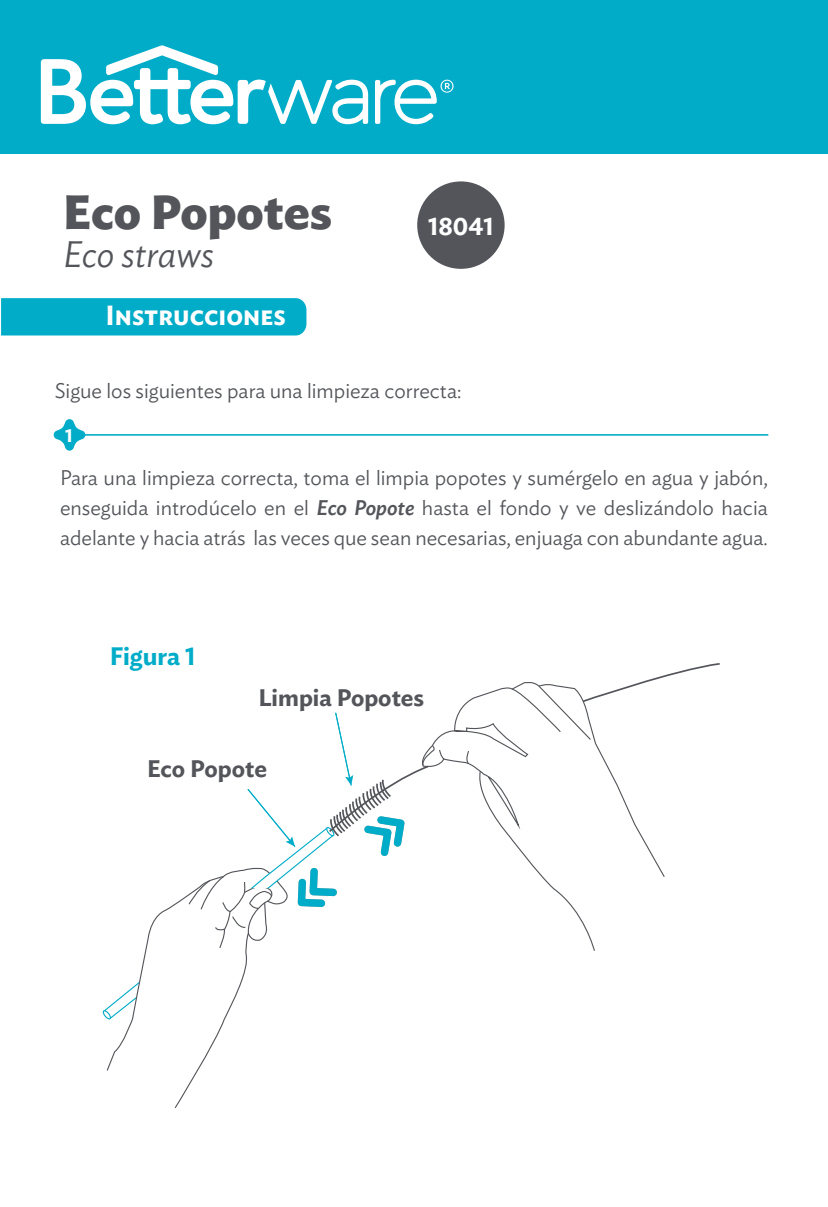
<style>
.page{position:relative;width:828px;height:1207px;background:#fff}
.page>*{position:absolute;margin:0;border:0;box-sizing:border-box;transform-origin:0 0}
.t1{font:700 47.48px "Ideal Sans";color:#54555a}
.t2{font:italic 300 36.45px "Ideal Sans";letter-spacing:-.005em;color:#54555a}
.t3{font:600 27.45px "Ideal Sans";color:#fff}
.t4{font:600 24.97px "Ideal Sans";color:#00acc8}
.t5{font:600 24.75px "Ideal Sans";color:#fff}
.t6{font:600 23.62px "Ideal Sans";color:#54555a}
.t7{font:300 20.93px/29.9px "Ideal Sans";color:#54555a;text-align:justify}
.t8{font:600 18.45px "Ideal Sans";color:#fff}
.s1{font-weight:500;font-style:italic}
</style>
<div class="page">
<div style="left:0;top:0;width:828px;height:154px;background:#00acc8"></div>
<svg style="left:41px;top:45px;width:327px;height:79px"></svg>
<svg style="left:375px;top:80px;width:78px;height:44px"></svg>
<div style="left:417px;top:181px;width:87px;height:88px;background:#54555a;border-radius:50%"></div>
<div style="left:1px;top:298px;width:305px;height:37px;background:#00acc8"></div>
<svg style="left:54px;top:419px;width:31px;height:31px"></svg>
<hr style="left:79px;top:434px;width:688px;height:1px;background:#00acc8">
<svg style="left:106px;top:894px;width:141px;height:214px"></svg>
<svg style="left:648px;top:663px;width:72px;height:17px"></svg>
<svg style="left:445px;top:680px;width:220px;height:197px"></svg>
<svg style="left:465px;top:749px;width:130px;height:202px"></svg>
<svg style="left:188px;top:712px;width:257px;height:236px"></svg>
<h1 class="t1" style="left:63px;top:174px;width:270px">Eco Popotes</h1>
<h2 class="t2" style="left:63px;top:226px;width:152px">Eco straws</h2>
<h3 class="t3" style="left:106px;top:294px;width:182px">Instrucciones</h3>
<p class="t5" style="left:428px;top:207px;width:67px">18041</p>
<p class="t7" style="left:55px;top:374px;width:408px">Sigue los siguientes para una limpieza correcta:</p>
<p class="t8" style="left:65px;top:420px;width:9px">1</p>
<p class="t7" style="left:60px;top:460px;width:709px">Para una limpieza correcta, toma el limpia popotes y sumérgelo en agua y jabón, enseguida introdúcelo en el <span class="s1">Eco Popote</span> hasta el fondo y ve deslizándolo hacia adelante y hacia atrás las veces que sean necesarias, enjuaga con abundante agua.</p>
<p class="t4" style="left:110px;top:636px;width:87px">Figura 1</p>
<p class="t6" style="left:258px;top:679px;width:167px">Limpia Popotes</p>
<p class="t6" style="left:147px;top:750px;width:121px">Eco Popote</p>
</div>
